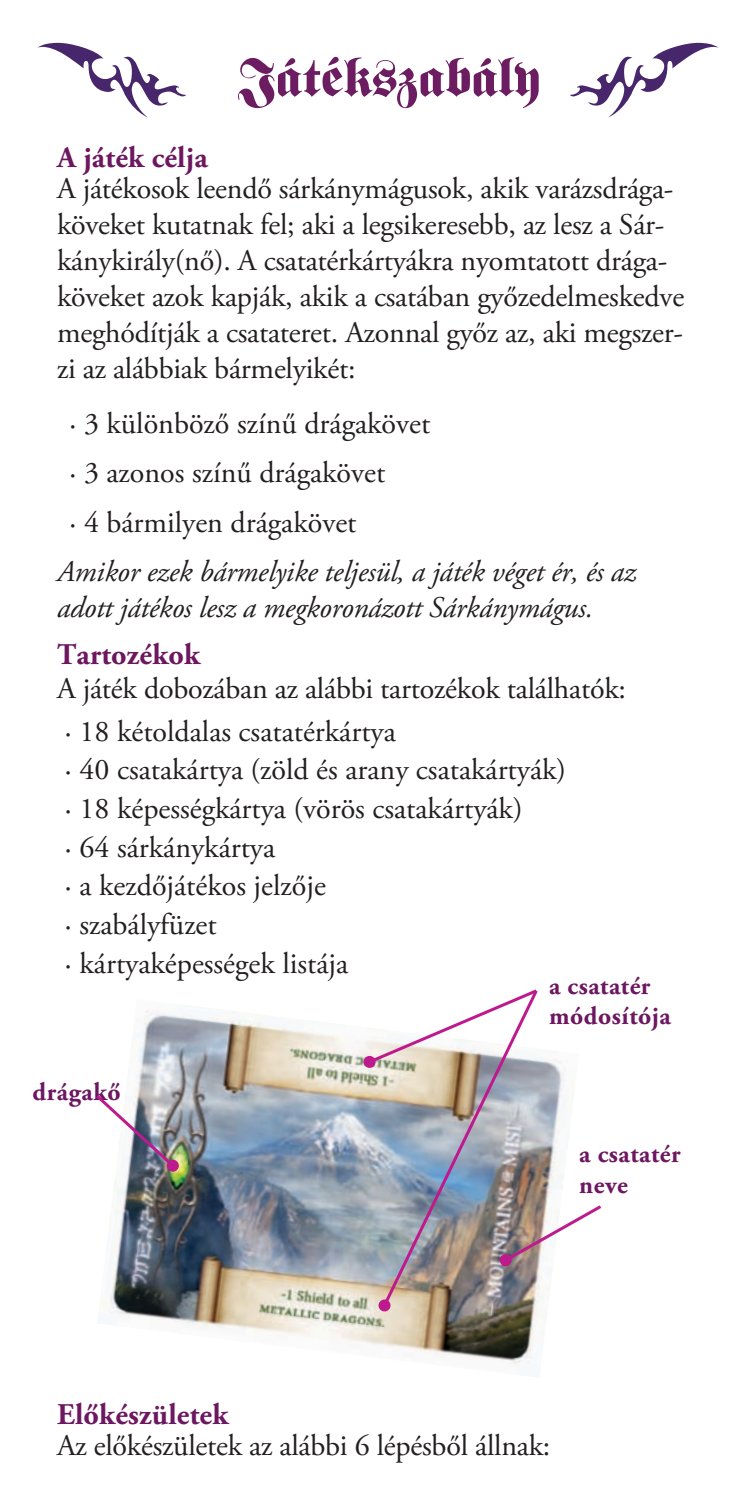
<style>
.page{position:relative;width:756px;height:1512px;background:#fff}
.page>*{position:absolute;margin:0;border:0;box-sizing:border-box;transform-origin:0 0}
.t1{font:54px "H Fette Fraktur";color:#6c1c60}
.t2{font:30px/38.7px "Adobe Garamond Pro";letter-spacing:-.01em;color:#231f20}
.t3{font:italic 30px/36px "Adobe Garamond Pro";letter-spacing:-.01em;color:#231f20}
.t4{font:700 30px "Adobe Garamond Pro";letter-spacing:.005em;color:#6c1760}
.t5{font:700 25.5px/30.6px "Adobe Garamond Pro";letter-spacing:.02em;color:#6c1760}
</style>
<div class="page">
<svg style="left:38px;top:43px;width:148px;height:75px"></svg>
<svg style="left:570px;top:43px;width:148px;height:75px"></svg>
<img style="left:108px;top:1010px;width:461px;height:355px">
<svg style="left:369px;top:1010px;width:14px;height:53px"></svg>
<div style="left:364px;top:1056px;width:12px;height:12px;background:#be1a8d;border-radius:50%"></div>
<svg style="left:538px;top:1205px;width:63px;height:57px"></svg>
<img style="left:96px;top:1095px;width:78px;height:72px">
<div style="left:167px;top:1160px;width:12px;height:12px;background:#be1a8d;border-radius:50%"></div>
<img style="left:383px;top:990px;width:155px;height:316px">
<div style="left:379px;top:1299px;width:12px;height:12px;background:#be1a8d;border-radius:50%"></div>
<h1 class="t1" style="left:240px;top:47px;width:302px">JÁTÉKSZABÁLY</h1>
<p class="t4" style="left:57px;top:140px;width:152px">A játék célja</p>
<p class="t2" style="left:57px;top:172px;width:629px;line-height:36px">A játékosok leendő sárkánymágusok, akik varázsdrága&shy;köveket kutatnak fel; aki a legsikeresebb, az lesz a Sár&shy;kánykirály(nő). A csatatérkártyákra nyomtatott drága&shy;köveket azok kapják, akik a csatában győzedelmeskedve meghódítják a csatateret. Azonnal győz az, aki megszer&shy;zi az alábbiak bármelyikét:</p>
<p class="t2" style="left:69px;top:400px;width:363px;line-height:49.5px">· 3 különböző színű drágakövet · 3 azonos színű drágakövet<br>· 4 bármilyen drágakövet</p>
<p class="t3" style="left:57px;top:555px;width:581px">Amikor ezek bármelyike teljesül, a játék véget ér, és az adott játékos lesz a megkoronázott Sárkánymágus.</p>
<p class="t4" style="left:57px;top:637px;width:145px">Tartozékok</p>
<p class="t2" style="left:57px;top:670px;width:571px">A játék dobozában az alábbi tartozékok találhatók:</p>
<p class="t2" style="left:64px;top:713px;width:503px">· 18 kétoldalas csatatérkártya<br>· 40 csatakártya (zöld és arany csatakártyák) · 18 képességkártya (vörös csatakártyák)<br>· 64 sárkánykártya<br>· a kezdőjátékos jelzője<br>· szabályfüzet<br>· kártyaképességek listája</p>
<p class="t5" style="left:549px;top:971px;width:123px">a csatatér módosítója</p>
<p class="t5" style="left:33px;top:1077px;width:90px">drágakő</p>
<p class="t5" style="left:579px;top:1139px;width:103px">a csatatér neve</p>
<p class="t4" style="left:57px;top:1397px;width:173px">Előkészületek</p>
<p class="t2" style="left:57px;top:1427px;width:495px">Az előkészületek az alábbi 6 lépésből állnak:</p>
</div>
